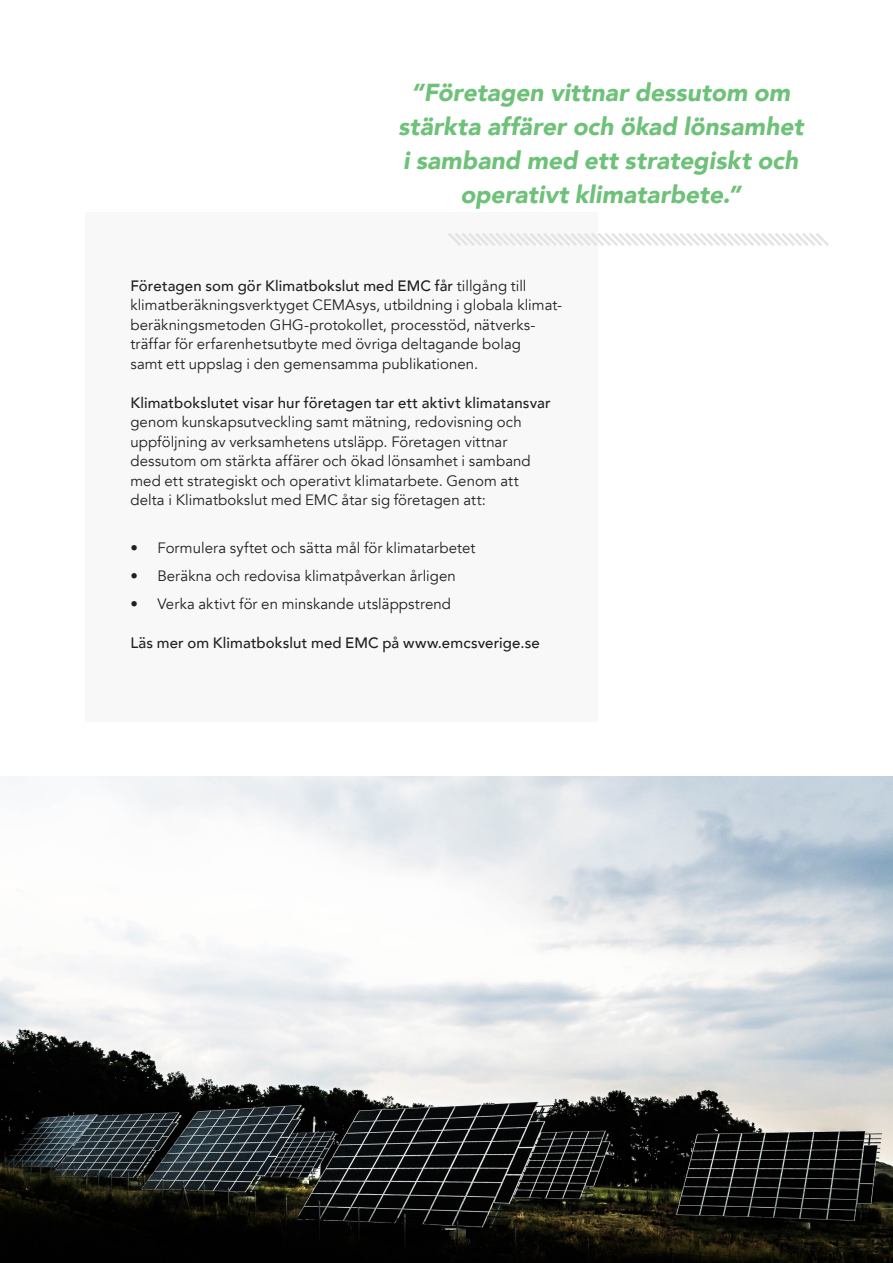
<style>
.page{position:relative;width:893px;height:1263px;background:#fff}
.page>*{position:absolute;margin:0;border:0;box-sizing:border-box;transform-origin:0 0}
.Citat{font:italic 900 24.6px/34px "Avenir";color:#6dc178;text-align:center}
.Bröd{font:15px/19.5px "Avenir";letter-spacing:.005em;color:#231f20}
.Bröd-2{font:500 15px "Avenir";letter-spacing:.01em;color:#231f20}
.s1{font-weight:500}
</style>
<div class="page">
<img style="left:0;top:776px;width:893px;height:487px">
<div style="left:85px;top:213px;width:513px;height:509px;background:#f8f8f9"></div>
<svg style="left:448px;top:233px;width:381px;height:13px"></svg>
<p class="Citat" style="left:398px;top:75px;width:407px">“Företagen vittnar dessutom om stärkta affärer och ökad lönsamhet i samband med ett strategiskt och operativt klimatarbete.”</p>
<p class="Bröd" style="left:130px;top:276px;width:433px"><span class="s1">Företagen som gör Klimatbokslut med EMC får</span> tillgång till klimatberäkningsverktyget CEMAsys, utbildning i globala klimat&shy;beräkningsmetoden GHG-protokollet, processtöd, nätverks&shy;träffar för erfarenhetsutbyte med övriga deltagande bolag<br>samt ett uppslag i den gemensamma publikationen.</p>
<p class="Bröd" style="left:130px;top:393px;width:422px"><span class="s1">Klimatbokslutet visar hur företagen tar ett aktivt klimatansvar </span>genom kunskapsutveckling samt mätning, redovisning och uppföljning av verksamhetens utsläpp. Företagen vittnar dessutom om stärkta affärer och ökad lönsamhet i samband med ett strategiskt och operativt klimatarbete. Genom att delta i Klimatbokslut med EMC åtar sig företagen att:</p>
<p class="Bröd" style="left:130px;top:538px;width:347px">• Formulera syftet och sätta mål för klimatarbetet</p>
<p class="Bröd" style="left:130px;top:566px;width:327px">• Beräkna och redovisa klimatpåverkan årligen</p>
<p class="Bröd" style="left:130px;top:594px;width:322px">• Verka aktivt för en minskande utsläppstrend</p>
<p class="Bröd-2" style="left:130px;top:629px;width:411px">Läs mer om Klimatbokslut med EMC på www.emcsverige.se</p>
</div>
